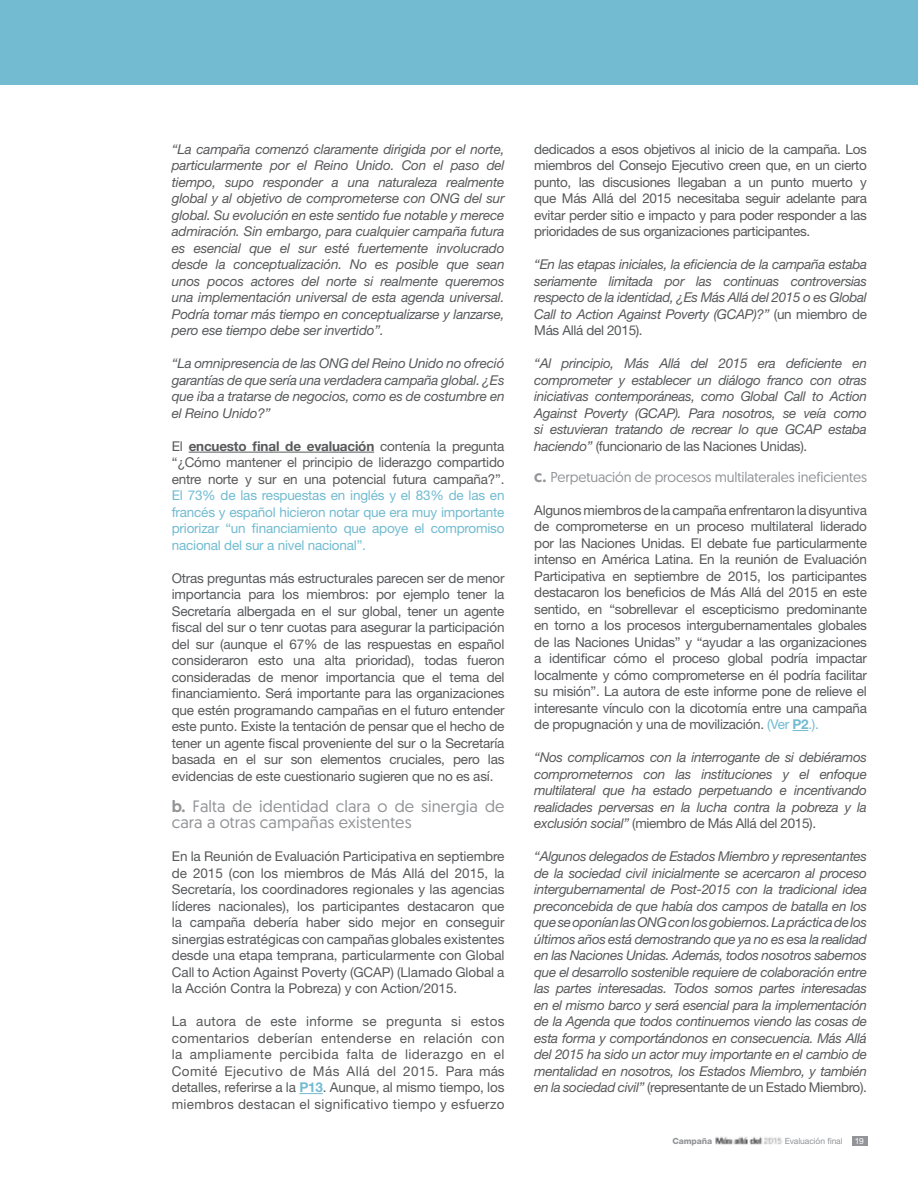
<style>
.page{position:relative;width:918px;height:1188px;background:#fff}
.page>*{position:absolute;margin:0;border:0;box-sizing:border-box;transform-origin:0 0}
.t1{font:16.5px/16.5px "Geomanist";letter-spacing:.005em;color:#929497}
.t2{font:14.25px "Geomanist";letter-spacing:-.01em;color:#929497}
.t3{font:13.5px/16.5px "Helvetica Neue LT Std";letter-spacing:-.015em;color:#58595b;text-align:justify}
.t4{font:italic 13.5px/16.5px "Helvetica Neue LT Std";letter-spacing:-.025em;color:#58595b;text-align:justify}
.t5{font:13.5px/16.5px "Helvetica Neue LT Std";letter-spacing:-.015em;color:#72bbd1;text-align:justify}
.t6{font:8.55px "Helvetica Neue LT Std";letter-spacing:-.01em;color:#929497}
.t7{font:800 8.55px "Helvetica Neue LT Std";letter-spacing:-.01em;color:#929497}
.t8{font:8.55px "Helvetica Neue LT Std";color:#fff}
.s1{font-weight:700}
.s2{font-weight:500}
.s3{font-weight:700;color:#72bbd1}
.s4{font-style:normal}
.s5{font-weight:500;font-size:16.5px}
.s6{color:#72bbd1}
</style>
<div class="page">
<div style="left:852px;top:1136px;width:16px;height:9px;background:#929497"></div>
<svg style="left:299px;top:1093px;width:24px;height:1px"></svg>
<svg style="left:792px;top:730px;width:16px;height:1px"></svg>
<hr style="left:189px;top:452px;width:185px;height:1px;background:#58595b">
<img style="left:715px;top:1136px;width:68px;height:9px">
<div style="left:0;top:0;width:918px;height:85px;background:#72bbd1"></div>
<p class="t4" style="left:172px;top:141px;width:334px">“La campaña comenzó claramente dirigida por el norte, particularmente por el Reino Unido. Con el paso del tiempo, supo responder a una naturaleza realmente global y al objetivo de comprometerse con ONG del sur global. Su evolución en este sentido fue notable y merece admiración. Sin embargo, para cualquier campaña futura es esencial que el sur esté fuertemente involucrado desde la conceptualización. No es posible que sean unos pocos actores del norte si realmente queremos una implementación universal de esta agenda universal.<br>Podría tomar más tiempo en conceptualizarse y lanzarse, pero ese tiempo debe ser invertido”.</p>
<p class="t4" style="left:172px;top:355px;width:334px">“La omnipresencia de las ONG del Reino Unido no ofreció garantías de que sería una verdadera campaña global. ¿Es que iba a tratarse de negocios, como es de costumbre en el Reino Unido?”</p>
<p class="t3" style="left:172px;top:437px;width:334px">El <span class="s1">encuesto final de evaluación</span> contenía la pregunta “¿Cómo mantener el principio de liderazgo compartido entre norte y sur en una potencial futura campaña?”.</p>
<p class="t5" style="left:172px;top:487px;width:334px">El 73% de las respuestas en inglés y el 83% de las en francés y español hicieron notar que era muy importante priorizar “un financiamiento que apoye el compromiso nacional del sur a nivel nacional”.</p>
<p class="t3" style="left:172px;top:569px;width:334px">Otras preguntas más estructurales parecen ser de menor importancia para los miembros: por ejemplo tener la Secretaría albergada en el sur global, tener un agente fiscal del sur o tenr cuotas para asegurar la participación del sur (aunque el 67% de las respuestas en español consideraron esto una alta prioridad), todas fueron consideradas de menor importancia que el tema del financiamiento. Será importante para las organizaciones que estén programando campañas en el futuro entender este punto. Existe la tentación de pensar que el hecho de tener un agente fiscal proveniente del sur o la Secretaría basada en el sur son elementos cruciales, pero las evidencias de este cuestionario sugieren que no es así.</p>
<p class="t1" style="left:172px;top:797px;width:334px"><span class="s2">b.</span> Falta de identidad clara o de sinergia de cara a otras campañas existentes</p>
<p class="t3" style="left:172px;top:848px;width:334px">En la Reunión de Evaluación Participativa en septiembre de 2015 (con los miembros de Más Allá del 2015, la Secretaría, los coordinadores regionales y las agencias líderes nacionales), los participantes destacaron que la campaña debería haber sido mejor en conseguir sinergias estratégicas con campañas globales existentes desde una etapa temprana, particularmente con Global Call to Action Against Poverty (GCAP) (Llamado Global a la Acción Contra la Pobreza) y con Action/2015.</p>
<p class="t3" style="left:172px;top:1013px;width:334px">La autora de este informe se pregunta si estos comentarios deberían entenderse en relación con la ampliamente percibida falta de liderazgo en el Comité Ejecutivo de Más Allá del 2015. Para más detalles, referirse a la <span class="s3">P13</span>. Aunque, al mismo tiempo, los miembros destacan el significativo tiempo y esfuerzo</p>
<p class="t3" style="left:534px;top:141px;width:334px">dedicados a esos objetivos al inicio de la campaña. Los miembros del Consejo Ejecutivo creen que, en un cierto punto, las discusiones llegaban a un punto muerto y que Más Allá del 2015 necesitaba seguir adelante para evitar perder sitio e impacto y para poder responder a las prioridades de sus organizaciones participantes.</p>
<p class="t4" style="left:534px;top:256px;width:334px">“En las etapas iniciales, la eficiencia de la campaña estaba seriamente limitada por las continuas controversias respecto de la identidad, ¿Es Más Allá del 2015 o es Global Call to Action Against Poverty (GCAP)?” <span class="s4">(un miembro de Más Allá del 2015).</span></p>
<p class="t4" style="left:534px;top:355px;width:334px">“Al principio, Más Allá del 2015 era deficiente en comprometer y establecer un diálogo franco con otras iniciativas contemporáneas, como Global Call to Action Against Poverty (GCAP). Para nosotros, se veía como si estuvieran tratando de recrear lo que GCAP estaba haciendo” <span class="s4">(funcionario de las Naciones Unidas).</span></p>
<p class="t2" style="left:534px;top:467px;width:334px"><span class="s5">c.</span> Perpetuación de procesos multilaterales ineficientes</p>
<p class="t3" style="left:534px;top:501px;width:334px">Algunos miembros de la campaña enfrentaron la disyuntiva de comprometerse en un proceso multilateral liderado por las Naciones Unidas. El debate fue particularmente intenso en América Latina. En la reunión de Evaluación Participativa en septiembre de 2015, los participantes destacaron los beneficios de Más Allá del 2015 en este sentido, en “sobrellevar el escepticismo predominante en torno a los procesos intergubernamentales globales de las Naciones Unidas” y “ayudar a las organizaciones a identificar cómo el proceso global podría impactar localmente y cómo comprometerse en él podría facilitar su misión”. La autora de este informe pone de relieve el interesante vínculo con la dicotomía entre una campaña de propugnación y una de movilización. <span class="s6">(Ver</span> <span class="s3">P2</span><span class="s6">.).</span></p>
<p class="t4" style="left:534px;top:749px;width:334px">“Nos complicamos con la interrogante de si debiéramos comprometernos con las instituciones y el enfoque multilateral que ha estado perpetuando e incentivando realidades perversas en la lucha contra la pobreza y la exclusión social” <span class="s4">(miembro de Más Allá del 2015).</span></p>
<p class="t4" style="left:534px;top:848px;width:334px">“Algunos delegados de Estados Miembro y representantes de la sociedad civil inicialmente se acercaron al proceso intergubernamental de Post-2015 con la tradicional idea preconcebida de que había dos campos de batalla en los que se oponían las ONG con los gobiernos. La práctica de los últimos años está demostrando que ya no es esa la realidad en las Naciones Unidas. Además, todos nosotros sabemos que el desarrollo sostenible requiere de colaboración entre las partes interesadas. Todos somos partes interesadas en el mismo barco y será esencial para la implementación de la Agenda que todos continuemos viendo las cosas de esta forma y comportándonos en consecuencia. Más Allá del 2015 ha sido un actor muy importante en el cambio de mentalidad en nosotros, los Estados Miembro, y también en la sociedad civil” <span class="s4">(representante de un Estado Miembro).</span></p>
<p class="t7" style="left:672px;top:1135px;width:41px">Campaña</p>
<p class="t6" style="left:785px;top:1135px;width:60px">Evaluación final</p>
<p class="t8" style="left:855px;top:1136px;width:11px">19</p>
</div>
